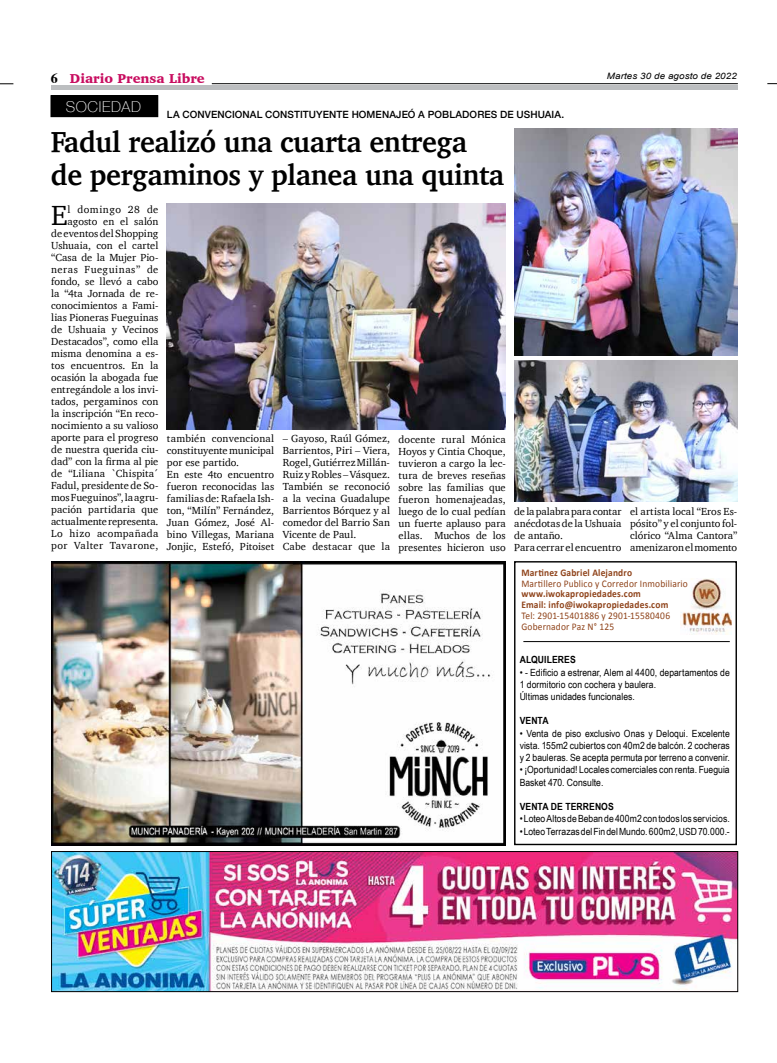
<style>
.page{position:relative;width:777px;height:1063px;background:#fff}
.page>*{position:absolute;margin:0;border:0;box-sizing:border-box;transform-origin:0 0}
.t1{font:700 29.7px/32.9px "Charter";letter-spacing:-.01em;color:#000;scale:.95 1}
.t2{font:28.4px "Charter";color:#000}
.t3{font:100 15px "Helvetica Neue";letter-spacing:.045em;color:#fff}
.t4{font:900 13.2px "Charter";color:#c80c5f}
.t5{font:10.5px/12px "Charter";letter-spacing:.005em;color:#000}
.t6{font:10.2px/10.8px "Calibri";letter-spacing:.02em;color:#8f431a;scale:.93 1}
.t7{font:700 10.2px/10.8px "Calibri";letter-spacing:.02em;color:#8f431a;scale:.93 1}
.t8{font:500 10px "Helvetica Neue";letter-spacing:.01em;color:#000}
.t9{font:9.9px/12.2px "Arial Narrow";letter-spacing:.005em;color:#000;scale:1.06 1}
.t10{font:700 9.9px "Arial Narrow";letter-spacing:.01em;color:#000;scale:1.06 1}
.t11{font:italic 8.8px "Arial";letter-spacing:.01em;color:#000;scale:1.11 1}
.s1{font-family:"Times";font-weight:700;font-size:14px;color:#000}
</style>
<div class="page">
<hr style="left:212px;top:83px;width:526px;height:1px;background:#000">
<svg style="left:0;top:84px;width:13px;height:1px"></svg>
<div style="left:51px;top:85px;width:686px;height:5px;background:#bcbec0"></div>
<img style="left:53px;top:853px;width:683px;height:137px">
<div style="left:51px;top:851px;width:687px;height:141px;border:1px solid #000"></div>
<div style="left:514px;top:561px;width:223px;height:284px;border:1px solid #000"></div>
<img style="left:680px;top:579px;width:51px;height:56px">
<hr style="left:523px;top:641px;width:207px;height:1px;background:#000">
<img style="left:51px;top:561px;width:455px;height:285px">
<div style="left:51px;top:96px;width:107px;height:21px;background:#000"></div>
<img style="left:514px;top:360px;width:223px;height:142px">
<img style="left:167px;top:203px;width:338px;height:226px">
<img style="left:514px;top:128px;width:223px;height:228px">
<p class="t4" style="left:51px;top:70px;width:155px"><span class="s1">6</span> Diario Prensa Libre</p>
<h3 class="t3" style="left:66px;top:95px;width:77px">SOCIEDAD</h3>
<p class="t8" style="left:167px;top:106px;width:399px">LA CONVENCIONAL CONSTITUYENTE HOMENAJEÓ A POBLADORES DE USHUAIA.</p>
<h1 class="t1" style="left:51px;top:125px;width:479px">Fadul realizó una cuarta entrega de pergaminos y planea una quinta</h1>
<p class="t11" style="left:607px;top:70px;width:118px">Martes 30 de agosto de 2022</p>
<p class="t5" style="left:51px;top:203px;width:109px;text-align:right">l domingo 28 de agosto en el salón<br>de eventos del Shopping<br>Ushuaia, con el cartel “Casa de la Mujer Pio&shy;neras Fueguinas” de fondo, se llevó a cabo la “4ta Jornada de re&shy;conocimientos a Fami&shy;lias Pioneras Fueguinas de Ushuaia y Vecinos<br>Destacados”, como ella misma denomina a es&shy;tos encuentros. En la ocasión la abogada fue entregándole a los invi&shy;tados, pergaminos con la inscripción “En reco&shy;nocimiento a su valioso aporte para el progreso de nuestra querida ciu&shy;dad” con la firma al pie de “Liliana `Chispita´<br>Fadul, presidente de So&shy;mos Fueguinos”, la agru&shy;pación partidaria que actualmente representa.<br>Lo hizo acompañada por Valter Tavarone,</p>
<h2 class="t2" style="left:51px;top:190px;width:18px">E</h2>
<p class="t5" style="left:167px;top:433px;width:109px">también convencional constituyente municipal por ese partido.<br>En este 4to encuentro fueron reconocidas las familias de: Rafaela Ish&shy;ton, “Milín” Fernández,<br>Juan Gómez, José Al&shy;bino Villegas, Mariana<br>Jonjic, Estefó, Pitoiset</p>
<p class="t5" style="left:283px;top:433px;width:109px">– Gayoso, Raúl Gómez,<br>Barrientos, Piri – Viera,<br>Rogel, Gutiérrez Millán-<br>Ruiz y Robles – Vásquez.<br>También se reconoció a la vecina Guadalupe<br>Barrientos Bórquez y al comedor del Barrio San<br>Vicente de Paul.<br>Cabe destacar que la</p>
<p class="t5" style="left:398px;top:433px;width:109px;text-align:justify">docente rural Mónica Hoyos y Cintia Choque, tuvieron a cargo la lec&shy;tura de breves reseñas sobre las familias que fueron homenajeadas, luego de lo cual pedían un fuerte aplauso para ellas. Muchos de los presentes hicieron uso</p>
<p class="t5" style="left:514px;top:505px;width:109px">de la palabra para contar anécdotas de la Ushuaia de antaño.<br>Para cerrar el encuentro</p>
<p class="t5" style="left:630px;top:505px;width:109px;text-align:justify">el artista local “Eros Es&shy;pósito” y el conjunto fol&shy;clórico “Alma Cantora” amenizaron el momento</p>
<p class="t7" style="left:521px;top:567px;width:121px">Martinez Gabriel Alejandro</p>
<p class="t6" style="left:521px;top:577px;width:180px">Martillero Publico y Corredor Inmobiliario</p>
<p class="t7" style="left:521px;top:588px;width:159px">www.iwokapropiedades.com<br>Email: info@iwokapropiedades.com</p>
<p class="t6" style="left:521px;top:610px;width:161px">Tel: 2901-15401886 y 2901-15580406<br>Gobernador Paz N° 125</p>
<p class="t10" style="left:519px;top:652px;width:54px">ALQUILERES</p>
<p class="t9" style="left:519px;top:666px;width:200px">• - Edificio a estrenar, Alem al 4400, departamentos de<br>1 dormitorio con cochera y baulera.<br>Últimas unidades funcionales.</p>
<p class="t10" style="left:519px;top:713px;width:29px">VENTA</p>
<p class="t9" style="left:519px;top:727px;width:200px;text-align:justify">• Venta de piso exclusivo Onas y Deloqui. Excelente vista. 155m2 cubiertos con 40m2 de balcón. 2 cocheras y 2 bauleras. Se acepta permuta por terreno a convenir.</p>
<p class="t9" style="left:519px;top:763px;width:200px">• ¡Oportunidad! Locales comerciales con renta. Fueguia<br>Basket 470. Consulte.</p>
<p class="t10" style="left:519px;top:799px;width:90px">VENTA DE TERRENOS</p>
<p class="t9" style="left:519px;top:812px;width:200px">• Loteo Altos de Beban de 400m2 con todos los servicios.</p>
<p class="t9" style="left:519px;top:825px;width:200px">• Loteo Terrazas del Fin del Mundo. 600m2, USD 70.000.-</p>
</div>
